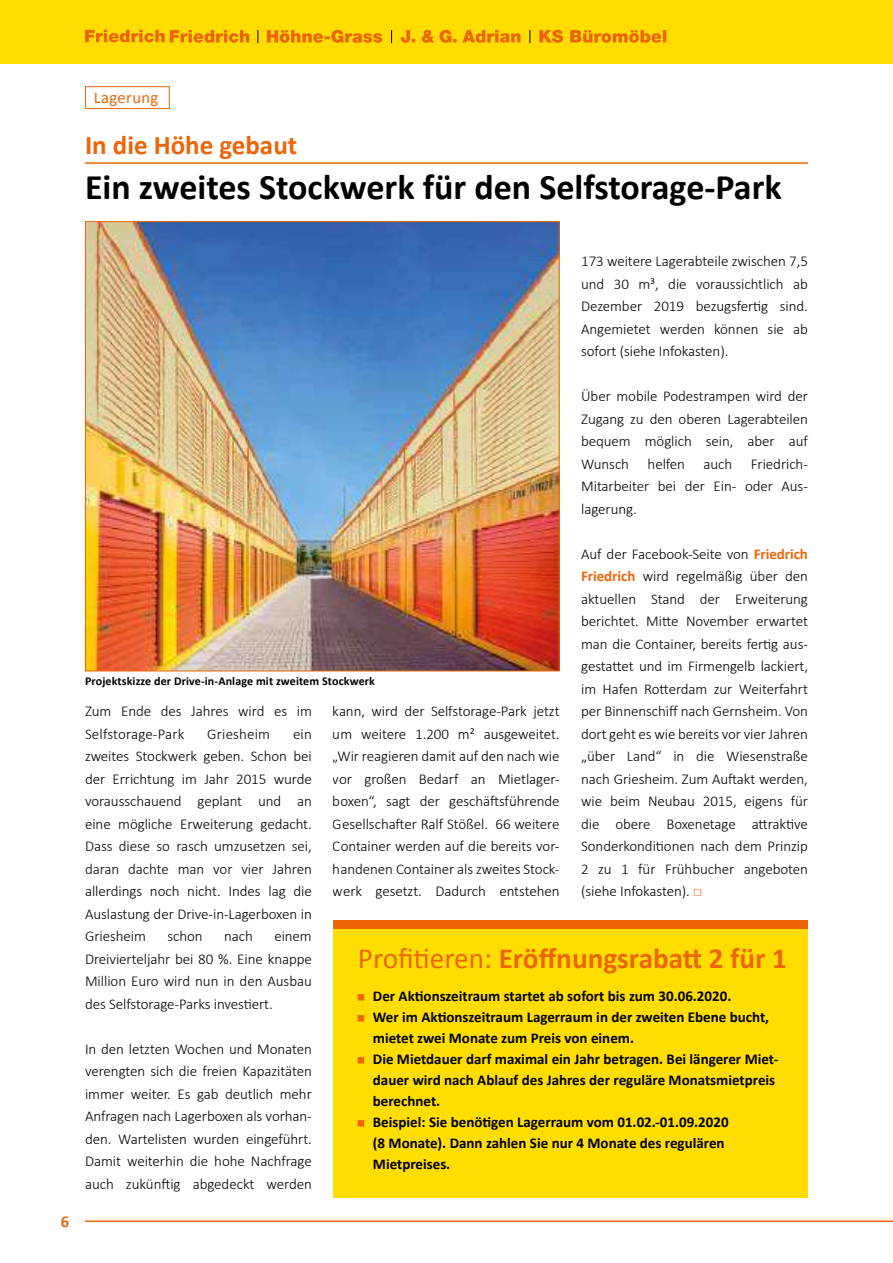
<style>
.page{position:relative;width:893px;height:1263px;background:#fff}
.page>*{position:absolute;margin:0;border:0;box-sizing:border-box;transform-origin:0 0}
.t1{font:700 36px "Calibri";color:#000}
.t2{font:700 29.25px "Calibri";color:#ec6607}
.t3{font:700 27px "Calibri";color:#ec6607}
.t4{font:16.5px "Calibri";letter-spacing:.025em;color:#ec6607}
.t5{font:700 16.5px "Calibri";color:#ec6607}
.t6{font:300 15px/22.5px "Calibri";letter-spacing:-.005em;color:#000;text-align:justify}
.t7{font:700 15px/21px "Calibri";color:#000}
.t8{font:700 12px "Calibri";letter-spacing:.01em;color:#000}
.s1{font-weight:700;color:#ec6607}
.s2{color:#ec6607}
.s3{font-weight:400}
</style>
<div class="page">
<hr style="left:85px;top:1220px;width:808px;height:2px;background:#ec6607">
<div style="left:0;top:0;width:893px;height:64px;background:#fd0"></div>
<svg style="left:401px;top:30px;width:120px;height:13px"></svg>
<svg style="left:85px;top:30px;width:164px;height:13px"></svg>
<svg style="left:267px;top:30px;width:115px;height:13px"></svg>
<svg style="left:391px;top:30px;width:1px;height:13px"></svg>
<svg style="left:530px;top:30px;width:1px;height:13px"></svg>
<svg style="left:258px;top:30px;width:1px;height:13px"></svg>
<svg style="left:539px;top:30px;width:127px;height:13px"></svg>
<div style="left:85px;top:86px;width:85px;height:23px;border:1px solid #ec6607"></div>
<img style="left:87px;top:223px;width:470px;height:446px">
<hr style="left:85px;top:162px;width:723px;height:2px;background:#ec6607">
<div style="left:333px;top:924px;width:475px;height:274px;background:#fd0"></div>
<div style="left:333px;top:920px;width:475px;height:8px;background:#ec6607"></div>
<p class="t4" style="left:94px;top:91px;width:66px">Lagerung</p>
<h3 class="t3" style="left:85px;top:135px;width:214px">In die Höhe gebaut</h3>
<h1 class="t1" style="left:85px;top:161px;width:698px">Ein zweites Stockwerk für den Selfstorage-Park</h1>
<p class="t5" style="left:61px;top:1215px;width:10px">6</p>
<p class="t6" style="left:581px;top:250px;width:228px">173 weitere Lagerabteile zwischen 7,5 und 30 m³, die voraussichtlich ab Dezember 2019 bezugsfer琀椀g sind.<br>Angemietet werden können sie ab sofort (siehe Infokasten).</p>
<p class="t6" style="left:581px;top:385px;width:228px">Über mobile Podestrampen wird der Zugang zu den oberen Lagerabteilen bequem möglich sein, aber auf Wunsch helfen auch Friedrich-Mitarbeiter bei der Ein- oder Aus&shy;lagerung.</p>
<p class="t6" style="left:581px;top:542px;width:228px">Auf der Facebook-Seite von <span class="s1">Friedrich Friedrich</span> wird regelmäßig über den aktuellen Stand der Erweiterung berichtet. Mi琀琀e November erwartet man die Container, bereits fer琀椀g aus&shy;gesta琀琀et und im Firmengelb lackiert, im Hafen Ro琀琀erdam zur Weiterfahrt per Binnenschi昀昀 nach Gernsheim. Von dort geht es wie bereits vor vier Jahren „über Land“ in die Wiesenstraße nach Griesheim. Zum Au昀琀akt werden, wie beim Neubau 2015, eigens für die obere Boxenetage a琀琀rak琀椀ve Sonderkondi琀椀onen nach dem Prinzip 2 zu 1 für Frühbucher angeboten (siehe Infokasten). <span class="s2">□</span></p>
<p class="t8" style="left:85px;top:673px;width:291px">Projektskizze der Drive-in-Anlage mit zweitem Stockwerk</p>
<p class="t6" style="left:85px;top:700px;width:228px">Zum Ende des Jahres wird es im<br>Selfstorage-Park</p>
<p class="t6" style="left:333px;top:701px;width:228px">kann, wird der Selfstorage-Park jetzt um weitere 1.200 m² ausgeweitet. „Wir reagieren damit auf den nach wie vor großen Bedarf an Mietlager&shy;boxen“, sagt der geschä昀琀sführende Gesellscha昀琀er Ralf Stößel. 66 weitere Container werden auf die bereits vor&shy;handenen Container als zweites Stock&shy;werk gesetzt. Dadurch entstehen</p>
<p class="t6" style="left:207px;top:722px;width:64px">Griesheim</p>
<p class="t6" style="left:85px;top:722px;width:228px;text-indent:208px">ein zweites Stockwerk geben. Schon bei der Errichtung im Jahr 2015 wurde vorausschauend geplant und an eine mögliche Erweiterung gedacht.<br>Dass diese so rasch umzusetzen sei, daran dachte man vor vier Jahren allerdings noch nicht. Indes lag die Auslastung der Drive-in-Lagerboxen in Griesheim</p>
<p class="t6" style="left:167px;top:925px;width:37px">schon</p>
<p class="t6" style="left:224px;top:925px;width:30px">nach</p>
<p class="t6" style="left:85px;top:925px;width:228px;text-indent:189px">einem Dreivierteljahr bei 80 %. Eine knappe Million Euro wird nun in den Ausbau des Selfstorage-Parks inves琀椀ert.</p>
<p class="t6" style="left:85px;top:1037px;width:228px">In den letzten Wochen und Monaten verengten sich die freien Kapazitäten immer weiter. Es gab deutlich mehr Anfragen nach Lagerboxen als vorhan&shy;den. Wartelisten wurden eingeführt.<br>Damit weiterhin die hohe Nachfrage auch zukün昀琀ig abgedeckt werden</p>
<h2 class="t2" style="left:358px;top:938px;width:431px"><span class="s3">Pro昀椀琀椀eren:</span> Erö昀昀nungsraba琀琀 2 für 1</h2>
<p class="t7" style="left:373px;top:985px;width:407px">Der Ak琀椀onszeitraum startet ab sofort bis zum 30.06.2020.<br>Wer im Ak琀椀onszeitraum Lagerraum in der zweiten Ebene bucht, mietet zwei Monate zum Preis von einem.<br>Die Mietdauer darf maximal ein Jahr betragen. Bei längerer Miet&shy;dauer wird nach Ablauf des Jahres der reguläre Monatsmietpreis berechnet.<br>Beispiel: Sie benö琀椀gen Lagerraum vom 01.02.-01.09.2020<br>(8 Monate). Dann zahlen Sie nur 4 Monate des regulären Mietpreises.</p>
</div>
